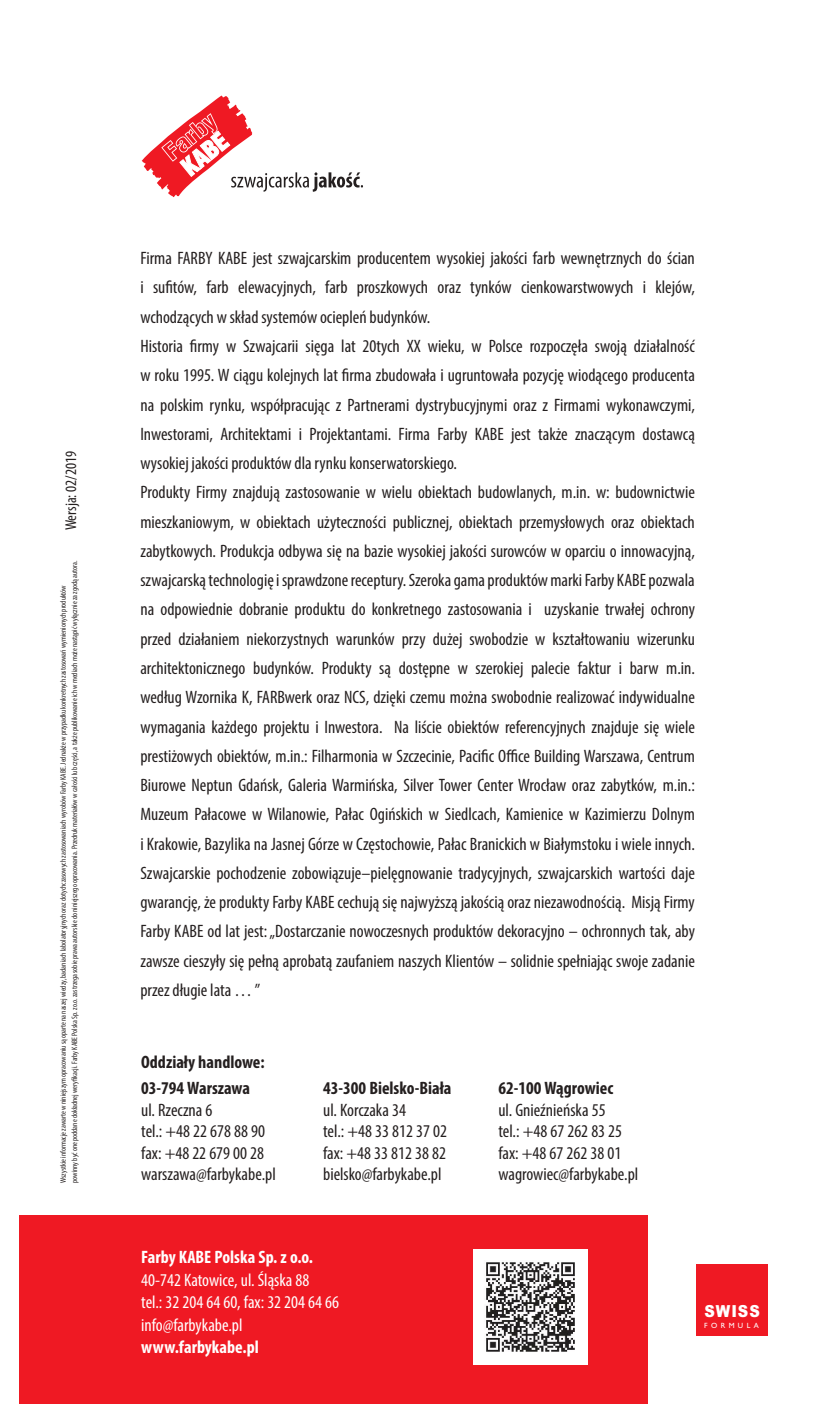
<style>
.page{position:relative;width:836px;height:1404px;background:#fff}
.page>*{position:absolute;margin:0;border:0;box-sizing:border-box;transform-origin:0 0}
.t1{font:condensed 18px/29.2px "Myriad Pro";color:#241f1f}
.t2{font:condensed 18px/22.5px "Myriad Pro";color:#fff}
.t3{font:700 condensed 18px/26.1px "Myriad Pro";color:#241f1f}
.t4{font:700 condensed 18px "Myriad Pro";color:#fff}
.t5{font:900 16.65px "Arial";letter-spacing:.065em;color:#fff;scale:.87 1}
.t6{font:condensed 15.75px "Myriad Pro";color:#241f1f}
.t7{font:condensed 7.88px/11.2px "Myriad Pro";color:#241f1f}
.t8{font:7.65px "Gill Sans";letter-spacing:.445em;color:#fff}
</style>
<div class="page">
<div style="left:19px;top:1214px;width:628px;height:189px;background:#ef1923"></div>
<img style="left:473px;top:1249px;width:114px;height:114px">
<div style="left:696px;top:1264px;width:71px;height:71px;background:#ef1923"></div>
<svg style="left:142px;top:95px;width:221px;height:102px"></svg>
<p class="t6" style="left:62px;top:530px;width:81px;rotate:-90deg">Wersja: 02/2019</p>
<p class="t7" style="left:58px;top:1182px;width:623px;rotate:-90deg">Wszystkie informacje zawarte w niniejszym opracowaniu są oparte na naszej wiedzy, badaniach labolatoryjnych oraz dotychczasowych zastosowaniach wyrobów Farby KABE. Jednakże w przypadku konkretnych zastosowań wymienionych produktów<br>powinny być one poddane dokładnej weryfikacji. Farby KABE Polska Sp. z o.o. zastrzega sobie prawa autorskie do niniejszego opracowania. Przedruk materiałów w całości lub części, a także publikowanie ich w mediach może nastąpić wyłącznie za zgodą autora.</p>
<p class="t1" style="left:140px;top:243px;width:556px">Firma FARBY KABE jest szwajcarskim producentem wysokiej jakości farb wewnętrznych do ścian i sufitów, farb elewacyjnych, farb proszkowych oraz tynków cienkowarstwowych i klejów, wchodzących w skład systemów ociepleń budynków.<br>Historia firmy w Szwajcarii sięga lat 20tych XX wieku, w Polsce rozpoczęła swoją działalność w roku 1995. W ciągu kolejnych lat firma zbudowała i ugruntowała pozycję wiodącego producenta na polskim rynku, współpracując z Partnerami dystrybucyjnymi oraz z Firmami wykonawczymi, Inwestorami, Architektami i Projektantami. Firma Farby KABE jest także znaczącym dostawcą wysokiej jakości produktów dla rynku konserwatorskiego.<br>Produkty Firmy znajdują zastosowanie w wielu obiektach budowlanych, m.in. w: budownictwie mieszkaniowym, w obiektach użyteczności publicznej, obiektach przemysłowych oraz obiektach zabytkowych. Produkcja odbywa się na bazie wysokiej jakości surowców w oparciu o innowacyjną, szwajcarską technologię i sprawdzone receptury. Szeroka gama produktów marki Farby KABE pozwala na odpowiednie dobranie produktu do konkretnego zastosowania i uzyskanie trwałej ochrony przed działaniem niekorzystnych warunków przy dużej swobodzie w kształtowaniu wizerunku architektonicznego budynków. Produkty są dostępne w szerokiej palecie faktur i barw m.in. według Wzornika K, FARBwerk oraz NCS, dzięki czemu można swobodnie realizować indywidualne wymagania każdego projektu i Inwestora. Na liście obiektów referencyjnych znajduje się wiele prestiżowych obiektów, m.in.: Filharmonia w Szczecinie, Pacific Office Building Warszawa, Centrum Biurowe Neptun Gdańsk, Galeria Warmińska, Silver Tower Center Wrocław oraz zabytków, m.in.:<br>Muzeum Pałacowe w Wilanowie, Pałac Ogińskich w Siedlcach, Kamienice w Kazimierzu Dolnym i Krakowie, Bazylika na Jasnej Górze w Częstochowie, Pałac Branickich w Białymstoku i wiele innych.<br>Szwajcarskie pochodzenie zobowiązuje–pielęgnowanie tradycyjnych, szwajcarskich wartości daje gwarancję, że produkty Farby KABE cechują się najwyższą jakością oraz niezawodnością. Misją Firmy Farby KABE od lat jest: „Dostarczanie nowoczesnych produktów dekoracyjno – ochronnych tak, aby zawsze cieszyły się pełną aprobatą zaufaniem naszych Klientów – solidnie spełniając swoje zadanie przez długie lata … ”</p>
<p class="t3" style="left:141px;top:1048px;width:125px">Oddziały handlowe:<br>03-794 Warszawa</p>
<p class="t1" style="left:141px;top:1098px;width:136px;line-height:21.6px">ul. Rzeczna 6<br>tel.: +48 22 678 88 90 fax: +48 22 679 00 28 warszawa@farbykabe.pl</p>
<p class="t3" style="left:323px;top:1074px;width:130px">43-300 Bielsko-Biała</p>
<p class="t1" style="left:323px;top:1098px;width:125px;line-height:21.6px">ul. Korczaka 34<br>tel.: +48 33 812 37 02 fax: +48 33 812 38 82 bielsko@farbykabe.pl</p>
<p class="t3" style="left:498px;top:1074px;width:116px">62-100 Wągrowiec</p>
<p class="t1" style="left:498px;top:1098px;width:141px;line-height:21.6px">ul. Gnieźnieńska 55<br>tel.: +48 67 262 83 25 fax: +48 67 262 38 01 wagrowiec@farbykabe.pl</p>
<p class="t4" style="left:141px;top:1245px;width:173px">Farby KABE Polska Sp. z o.o.</p>
<p class="t2" style="left:141px;top:1268px;width:199px">40-742 Katowice, ul. Śląska 88<br>tel.: 32 204 64 60, fax: 32 204 64 66 info@farbykabe.pl</p>
<p class="t4" style="left:141px;top:1335px;width:119px">www.farbykabe.pl</p>
<p class="t5" style="left:704px;top:1301px;width:65px">SWISS</p>
<p class="t8" style="left:704px;top:1320px;width:56px">FORMULA</p>
</div>
